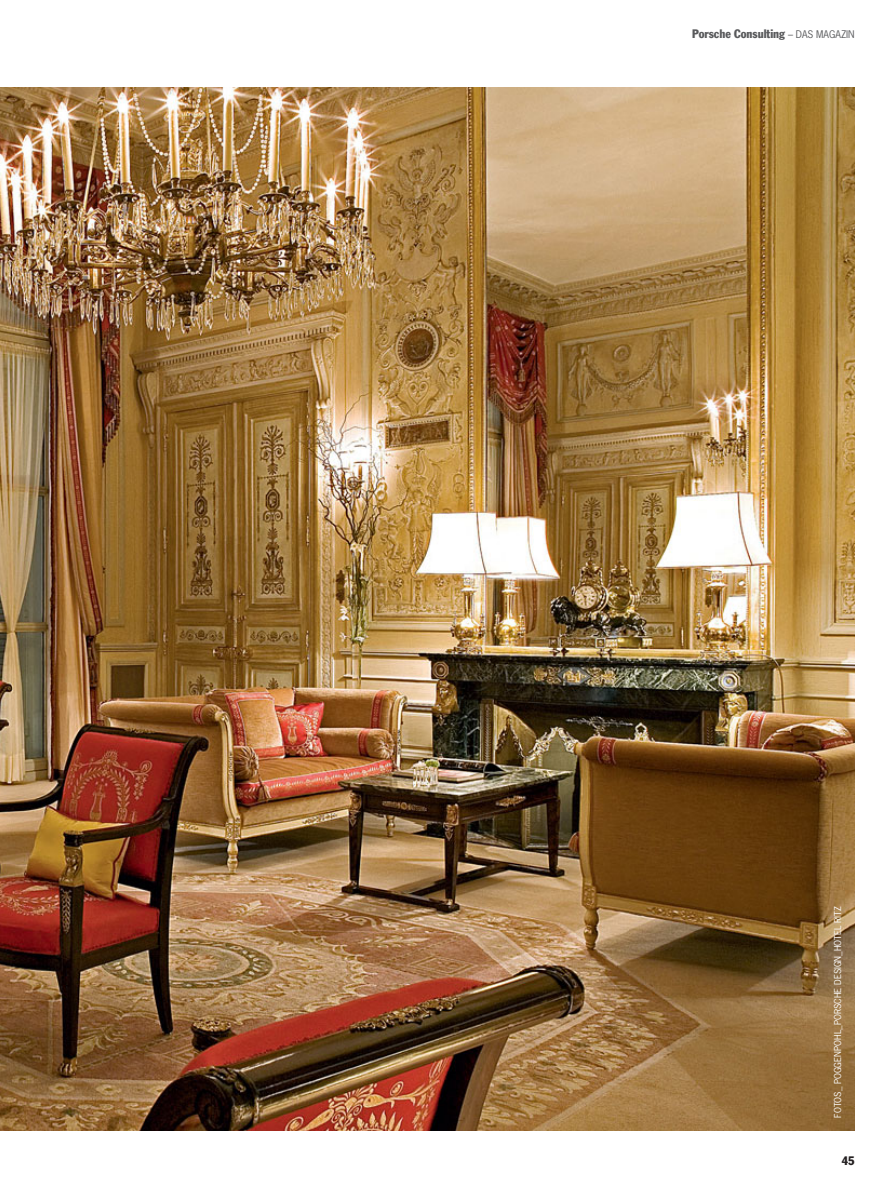
<style>
.page{position:relative;width:893px;height:1191px;background:#fff}
.page>*{position:absolute;margin:0;border:0;box-sizing:border-box;transform-origin:0 0}
.t1{font:condensed 12px "Porsche Franklin Gothic";color:#58595b}
.t2{font:condensed 12px "Porsche Franklin Gothic";color:#231f20}
.t3{font:9px "Porsche News Gothic";color:#fff}
.s1{font-family:"Porsche News Gothic";font-stretch:normal;font-size:9.9px}
</style>
<div class="page">
<img style="left:0;top:88px;width:855px;height:1042px">
<h1 class="t1" style="left:692px;top:27px;width:164px">Porsche Consulting <span class="s1">– DAS MAGAZIN</span></h1>
<p class="t3" style="left:833px;top:1117px;width:213px;rotate:-90deg">FOTOS_ POGGENPOHL_PORSCHE DESIGN_HOTEL RITZ</p>
<h1 class="t2" style="left:842px;top:1153px;width:14px">45</h1>
</div>
